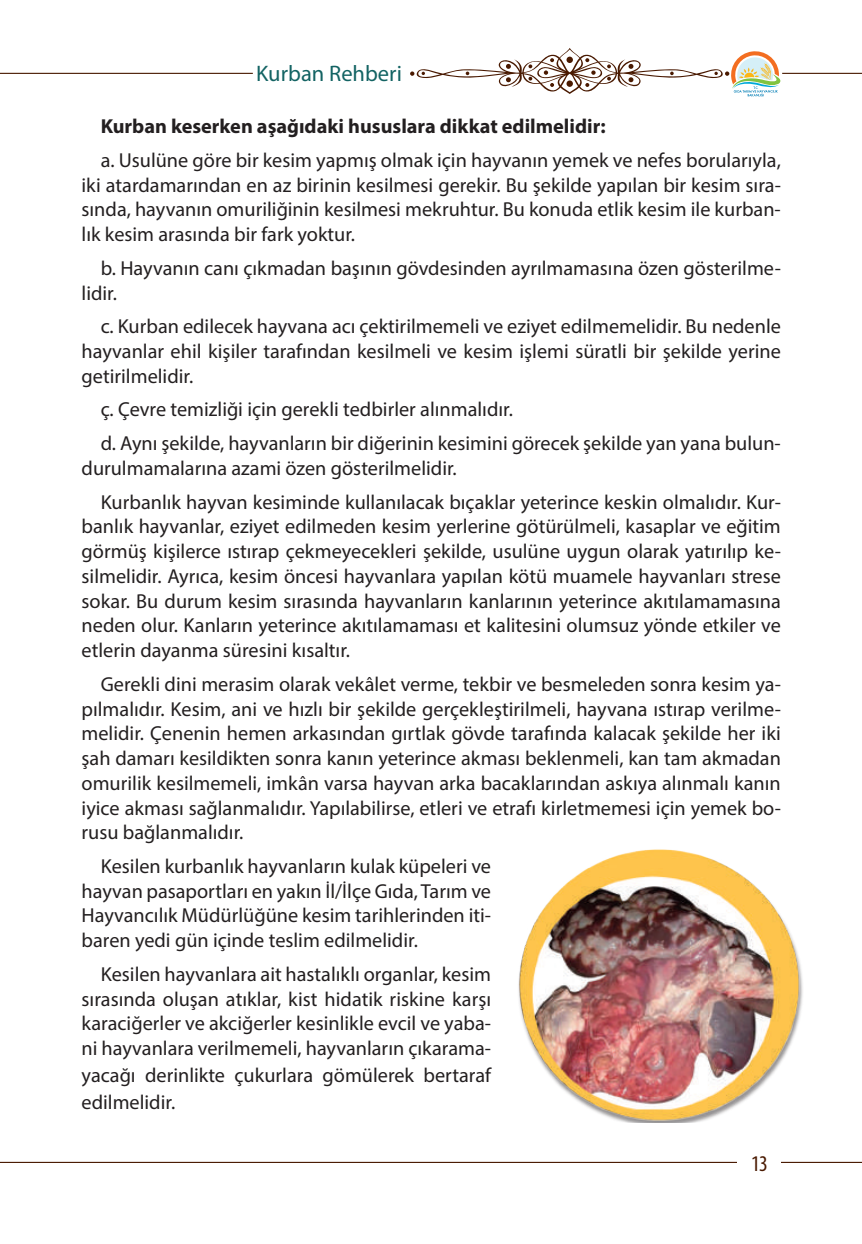
<style>
.page{position:relative;width:862px;height:1244px;background:#fff}
.page>*{position:absolute;margin:0;border:0;box-sizing:border-box;transform-origin:0 0}
.t1{font:22.5px "Myriad Pro";color:#136363}
.t2{font:condensed 22.5px "Myriad Pro";color:#491900}
.t3{font:20.25px/24.8px "Myriad Pro";color:#231f20;text-align:justify}
.t4{font:700 20.25px "Myriad Pro";color:#231f20}
</style>
<div class="page">
<hr style="left:0;top:73px;width:253px;height:1px;background:#491900">
<hr style="left:0;top:1162px;width:861px;height:1px;background:#491900">
<hr style="left:781px;top:73px;width:80px;height:1px;background:#491900">
<div style="left:737px;top:1148px;width:43px;height:29px;background:#fff"></div>
<svg style="left:410px;top:48px;width:374px;height:49px"></svg>
<img style="left:518px;top:849px;width:285px;height:273px">
<p class="t1" style="left:256px;top:59px;width:147px">Kurban Rehberi</p>
<p class="t4" style="left:101px;top:113px;width:506px">Kurban keserken aşağıdaki hususlara dikkat edilmelidir:</p>
<p class="t3" style="left:81px;top:147px;width:700px;text-indent:19px">a. Usulüne göre bir kesim yapmış olmak için hayvanın yemek ve nefes borularıyla, iki atardamarından en az birinin kesilmesi gerekir. Bu şekilde yapılan bir kesim sıra&shy;sında, hayvanın omuriliğinin kesilmesi mekruhtur. Bu konuda etlik kesim ile kurban&shy;lık kesim arasında bir fark yoktur.</p>
<p class="t3" style="left:81px;top:255px;width:700px;text-indent:19px">b. Hayvanın canı çıkmadan başının gövdesinden ayrılmamasına özen gösterilme&shy;lidir.</p>
<p class="t3" style="left:81px;top:314px;width:700px;text-indent:19px">c. Kurban edilecek hayvana acı çektirilmemeli ve eziyet edilmemelidir. Bu nedenle hayvanlar ehil kişiler tarafından kesilmeli ve kesim işlemi süratli bir şekilde yerine getirilmelidir.</p>
<p class="t3" style="left:101px;top:392px;width:681px;line-height:33.8px">ç. Çevre temizliği için gerekli tedbirler alınmalıdır.<br>d. Aynı şekilde, hayvanların bir diğerinin kesimini görecek şekilde yan yana bulun-</p>
<p class="t3" style="left:101px;top:451px;width:681px;line-height:33.8px;text-indent:-19px">durulmamalarına azami özen gösterilmelidir.<br>Kurbanlık hayvan kesiminde kullanılacak bıçaklar yeterince keskin olmalıdır. Kur-</p>
<p class="t3" style="left:82px;top:514px;width:700px">banlık hayvanlar, eziyet edilmeden kesim yerlerine götürülmeli, kasaplar ve eğitim görmüş kişilerce ıstırap çekmeyecekleri şekilde, usulüne uygun olarak yatırılıp ke&shy;silmelidir. Ayrıca, kesim öncesi hayvanlara yapılan kötü muamele hayvanları strese sokar. Bu durum kesim sırasında hayvanların kanlarının yeterince akıtılamamasına neden olur. Kanların yeterince akıtılamaması et kalitesini olumsuz yönde etkiler ve etlerin dayanma süresini kısaltır.</p>
<p class="t3" style="left:82px;top:671px;width:700px;text-indent:19px">Gerekli dini merasim olarak vekâlet verme, tekbir ve besmeleden sonra kesim ya&shy;pılmalıdır. Kesim, ani ve hızlı bir şekilde gerçekleştirilmeli, hayvana ıstırap verilme&shy;melidir. Çenenin hemen arkasından gırtlak gövde tarafında kalacak şekilde her iki şah damarı kesildikten sonra kanın yeterince akması beklenmeli, kan tam akmadan omurilik kesilmemeli, imkân varsa hayvan arka bacaklarından askıya alınmalı kanın iyice akması sağlanmalıdır. Yapılabilirse, etleri ve etrafı kirletmemesi için yemek bo&shy;rusu bağlanmalıdır.</p>
<p class="t3" style="left:82px;top:853px;width:411px;text-indent:19px">Kesilen kurbanlık hayvanların kulak küpeleri ve hayvan pasaportları en yakın İl/İlçe Gıda, Tarım ve Hayvancılık Müdürlüğüne kesim tarihlerinden iti&shy;baren yedi gün içinde teslim edilmelidir.</p>
<p class="t3" style="left:82px;top:961px;width:411px;text-indent:19px">Kesilen hayvanlara ait hastalıklı organlar, kesim sırasında oluşan atıklar, kist hidatik riskine karşı karaciğerler ve akciğerler kesinlikle evcil ve yaba&shy;ni hayvanlara verilmemeli, hayvanların çıkarama-</p>
<p class="t3" style="left:82px;top:1061px;width:411px;line-height:27px">yacağı derinlikte çukurlara gömülerek bertaraf edilmelidir.</p>
<p class="t2" style="left:750px;top:1150px;width:18px">13</p>
</div>
